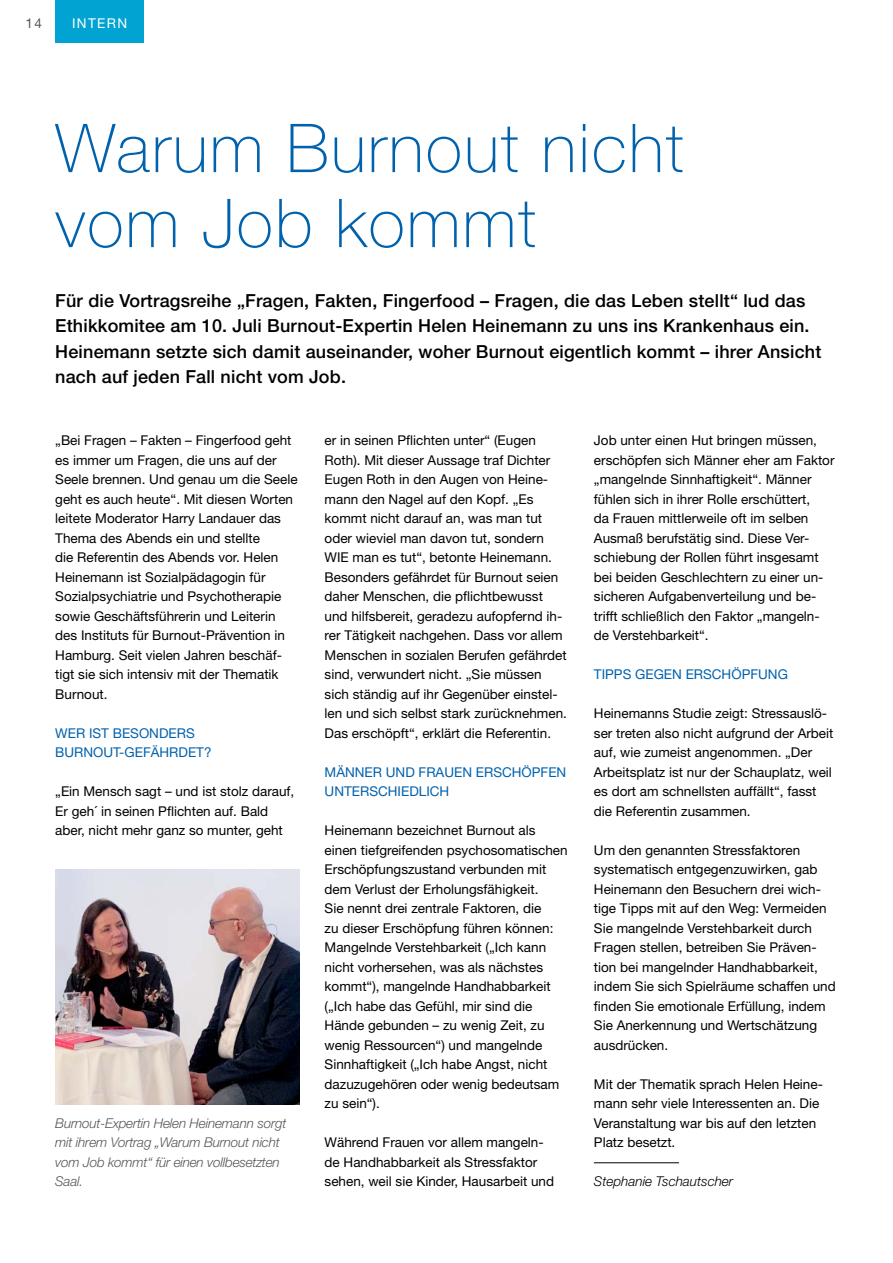
<style>
.page{position:relative;width:893px;height:1263px;background:#fff}
.page>*{position:absolute;margin:0;border:0;box-sizing:border-box;transform-origin:0 0}
.t1{font:100 67.5px/75px "Helvetica Neue";letter-spacing:.03em;color:#0062ad}
.t2{font:500 18px/25.5px "Helvetica Neue";letter-spacing:.01em;color:#000}
.t3{font:13.5px/19.5px "Helvetica Neue";color:#000}
.t4{font:italic 300 13.5px/19.5px "Helvetica Neue";letter-spacing:-.015em;color:#555756}
.t5{font:13.5px/19.5px "Helvetica Neue";color:#0062ad}
.t6{font:italic 300 13.5px "Helvetica Neue";color:#000}
.t7{font:13.5px "Helvetica Neue";letter-spacing:.1em;color:#fff}
.t8{font:13.5px "Helvetica Neue";color:#555756}
</style>
<div class="page">
<div style="left:55px;top:0;width:89px;height:43px;background:#00a3d1"></div>
<hr style="left:594px;top:1162px;width:85px;height:1px;background:#000">
<img style="left:55px;top:869px;width:244px;height:235px">
<p class="t8" style="left:26px;top:15px;width:18px">14</p>
<p class="t7" style="left:72px;top:15px;width:56px">INTERN</p>
<h1 class="t1" style="left:55px;top:111px;width:630px">Warum Burnout nicht vom Job kommt</h1>
<p class="t2" style="left:55px;top:287px;width:768px">Für die Vortragsreihe „Fragen, Fakten, Fingerfood – Fragen, die das Leben stellt“ lud das Ethikkomitee am 10. Juli Burnout-Expertin Helen Heinemann zu uns ins Krankenhaus ein.<br>Heinemann setzte sich damit auseinander, woher Burnout eigentlich kommt – ihrer Ansicht nach auf jeden Fall nicht vom Job.</p>
<p class="t3" style="left:55px;top:431px;width:244px">„Bei Fragen – Fakten – Fingerfood geht es immer um Fragen, die uns auf der Seele brennen. Und genau um die Seele geht es auch heute“. Mit diesen Worten leitete Moderator Harry Landauer das Thema des Abends ein und stellte<br>die Referentin des Abends vor. Helen Heinemann ist Sozialpädagogin für Sozialpsychiatrie und Psychotherapie sowie Geschäftsführerin und Leiterin des Instituts für Burnout-Prävention in Hamburg. Seit vielen Jahren beschäf&shy;tigt sie sich intensiv mit der Thematik Burnout.</p>
<p class="t5" style="left:55px;top:723px;width:158px">WER IST BESONDERS<br>BURNOUT-GEFÄHRDET?</p>
<p class="t3" style="left:55px;top:781px;width:241px">„Ein Mensch sagt – und ist stolz darauf,<br>Er geh´ in seinen Pflichten auf. Bald aber, nicht mehr ganz so munter, geht</p>
<p class="t4" style="left:55px;top:1113px;width:233px">Burnout-Expertin Helen Heinemann sorgt mit ihrem Vortrag „Warum Burnout nicht vom Job kommt“ für einen vollbesetzten<br>Saal.</p>
<p class="t3" style="left:325px;top:430px;width:244px">er in seinen Pflichten unter“ (Eugen Roth). Mit dieser Aussage traf Dichter Eugen Roth in den Augen von Heine&shy;mann den Nagel auf den Kopf. „Es kommt nicht darauf an, was man tut oder wieviel man davon tut, sondern WIE man es tut“, betonte Heinemann.<br>Besonders gefährdet für Burnout seien daher Menschen, die pflichtbewusst und hilfsbereit, geradezu aufopfernd ih&shy;rer Tätigkeit nachgehen. Dass vor allem Menschen in sozialen Berufen gefährdet sind, verwundert nicht. „Sie müssen sich ständig auf ihr Gegenüber einstel&shy;len und sich selbst stark zurücknehmen.<br>Das erschöpft“, erklärt die Referentin.</p>
<p class="t5" style="left:325px;top:762px;width:243px">MÄNNER UND FRAUEN ERSCHÖPFEN<br>UNTERSCHIEDLICH</p>
<p class="t3" style="left:325px;top:820px;width:245px">Heinemann bezeichnet Burnout als einen tiefgreifenden psychosomatischen Erschöpfungszustand verbunden mit dem Verlust der Erholungsfähigkeit.<br>Sie nennt drei zentrale Faktoren, die<br>zu dieser Erschöpfung führen können:<br>Mangelnde Verstehbarkeit („Ich kann nicht vorhersehen, was als nächstes kommt“), mangelnde Handhabbarkeit („Ich habe das Gefühl, mir sind die Hände gebunden – zu wenig Zeit, zu wenig Ressourcen“) und mangelnde Sinnhaftigkeit („Ich habe Angst, nicht dazuzugehören oder wenig bedeutsam zu sein“).</p>
<p class="t3" style="left:325px;top:1132px;width:231px">Während Frauen vor allem mangeln&shy;de Handhabbarkeit als Stressfaktor sehen, weil sie Kinder, Hausarbeit und</p>
<p class="t3" style="left:594px;top:430px;width:242px">Job unter einen Hut bringen müssen, erschöpfen sich Männer eher am Faktor „mangelnde Sinnhaftigkeit“. Männer fühlen sich in ihrer Rolle erschüttert,<br>da Frauen mittlerweile oft im selben Ausmaß berufstätig sind. Diese Ver&shy;schiebung der Rollen führt insgesamt bei beiden Geschlechtern zu einer un&shy;sicheren Aufgabenverteilung und be&shy;trifft schließlich den Faktor „mangeln&shy;de Verstehbarkeit“.</p>
<p class="t5" style="left:594px;top:664px;width:195px">TIPPS GEGEN ERSCHÖPFUNG</p>
<p class="t3" style="left:594px;top:703px;width:241px">Heinemanns Studie zeigt: Stressauslö&shy;ser treten also nicht aufgrund der Arbeit auf, wie zumeist angenommen. „Der Arbeitsplatz ist nur der Schauplatz, weil es dort am schnellsten auffällt“, fasst die Referentin zusammen.</p>
<p class="t3" style="left:594px;top:840px;width:243px">Um den genannten Stressfaktoren systematisch entgegenzuwirken, gab Heinemann den Besuchern drei wich&shy;tige Tipps mit auf den Weg: Vermeiden Sie mangelnde Verstehbarkeit durch Fragen stellen, betreiben Sie Präven&shy;tion bei mangelnder Handhabbarkeit, indem Sie sich Spielräume schaffen und finden Sie emotionale Erfüllung, indem Sie Anerkennung und Wertschätzung ausdrücken.</p>
<p class="t3" style="left:594px;top:1074px;width:231px">Mit der Thematik sprach Helen Heine&shy;mann sehr viele Interessenten an. Die<br>Veranstaltung war bis auf den letzten<br>Platz besetzt.</p>
<p class="t6" style="left:594px;top:1173px;width:141px">Stephanie Tschautscher</p>
</div>
